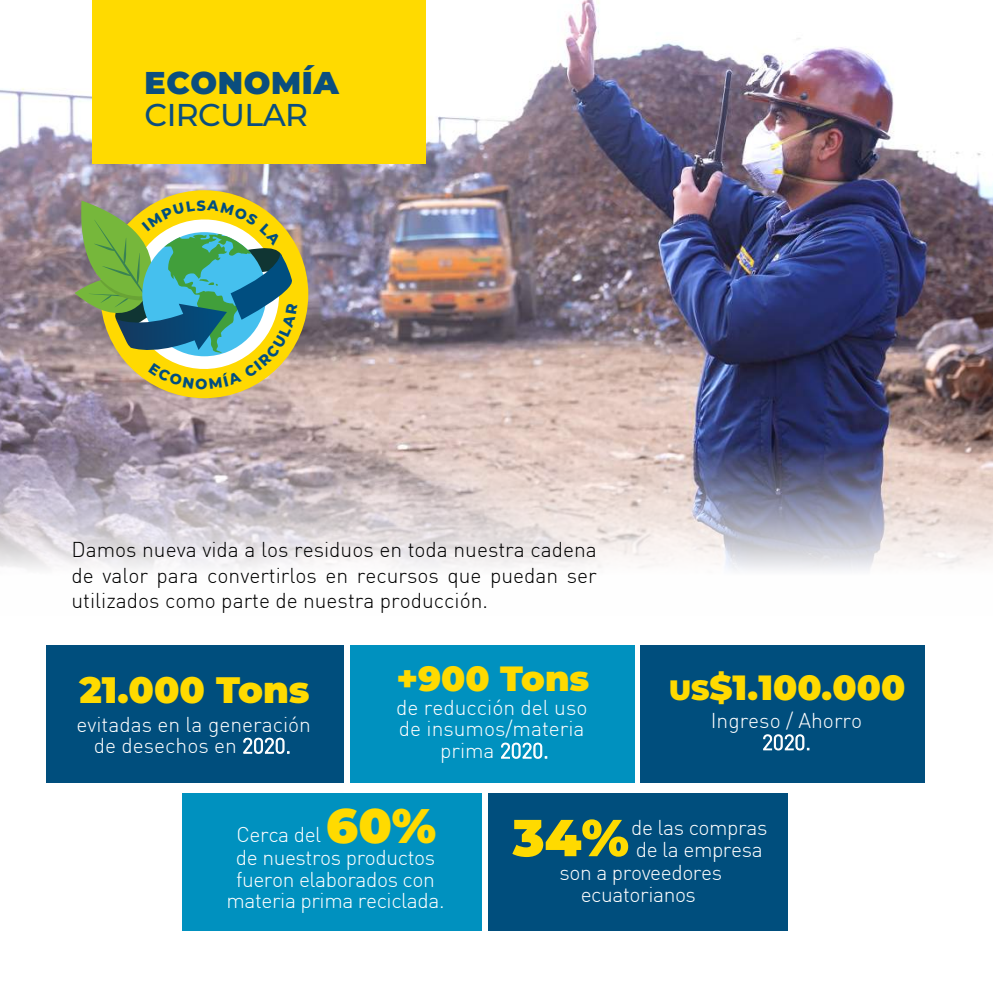
<style>
.page{position:relative;width:993px;height:993px;background:#fff}
.page>*{position:absolute;margin:0;border:0;box-sizing:border-box;transform-origin:0 0}
.t1{font:900 51.8px "Montserrat";color:#ffda00}
.t2{font:900 48.48px "Montserrat";color:#ffda00}
.t3{font:900 36.75px "Montserrat";color:#ffda00}
.t4{font:900 35px "Montserrat";color:#ffda00}
.t5{font:900 31.5px "Montserrat";letter-spacing:.02em;color:#0b4e7e}
.t6{font:500 31.5px "Montserrat";letter-spacing:-.02em;color:#0b4e7e}
.t7{font:300 21px/25.2px "DIN";color:#000;text-align:justify}
.t8{font:300 21px/21.7px "DIN";letter-spacing:-.02em;color:#fff;text-align:center}
.t9{font:300 21px/21.7px "DIN";color:#fff;text-align:center}
.s1{font-size:28px}
</style>
<div class="page">
<img style="left:4px;top:0;width:988px;height:931px">
<img style="left:0;top:89px;width:4px;height:478px">
<div style="left:92px;top:0;width:333px;height:163px;background:#ffda00"></div>
<div style="left:47px;top:645px;width:296px;height:137px;background:#004e7d"></div>
<div style="left:350px;top:645px;width:284px;height:137px;background:#0091bf"></div>
<div style="left:640px;top:645px;width:284px;height:137px;background:#004e7d"></div>
<svg style="left:243px;top:737px;width:46px;height:17px"></svg>
<svg style="left:501px;top:742px;width:46px;height:17px"></svg>
<svg style="left:763px;top:734px;width:46px;height:16px"></svg>
<div style="left:182px;top:793px;width:299px;height:137px;background:#0091bf"></div>
<div style="left:487px;top:793px;width:300px;height:137px;background:#004e7d"></div>
<div style="left:100px;top:190px;width:208px;height:208px;background:#ffd901;border-radius:50%"></div>
<svg style="left:74px;top:200px;width:223px;height:189px"></svg>
<h3 class="t5" style="left:144px;top:59px;width:196px">ECONOMÍA</h3>
<h3 class="t6" style="left:144px;top:93px;width:165px">CIRCULAR</h3>
<p class="t7" style="left:71px;top:537px;width:527px">Damos nueva vida a los residuos en toda nuestra cadena de valor para convertirlos en recursos que puedan ser utilizados como parte de nuestra producción.</p>
<h3 class="t3" style="left:80px;top:662px;width:231px">21.000 Tons</h3>
<h3 class="t4" style="left:396px;top:652px;width:194px">+900 Tons</h3>
<h3 class="t4" style="left:669px;top:661px;width:237px"><span class="s1">US</span>$1.100.000</h3>
<p class="t9" style="left:396px;top:696px;width:193px">de reducción del uso de insumos/materia prima 2020.</p>
<p class="t9" style="left:710px;top:709px;width:153px">Ingreso / Ahorro</p>
<p class="t9" style="left:76px;top:713px;width:236px;line-height:21px">evitadas en la generación de desechos en 2020.</p>
<h2 class="t2" style="left:326px;top:788px;width:111px">60%</h2>
<p class="t8" style="left:226px;top:867px;width:219px">fueron elaborados con materia prima reciclada.</p>
<p class="t8" style="left:236px;top:823px;width:86px">Cerca del</p>
<h1 class="t1" style="left:512px;top:798px;width:118px">34%</h1>
<p class="t8" style="left:631px;top:816px;width:138px">de las compras</p>
<p class="t8" style="left:635px;top:838px;width:128px">de la empresa</p>
<p class="t8" style="left:559px;top:861px;width:164px">son a proveedores</p>
<p class="t8" style="left:580px;top:883px;width:117px">ecuatorianos</p>
<p class="t8" style="left:236px;top:846px;width:200px">de nuestros productos</p>
</div>
